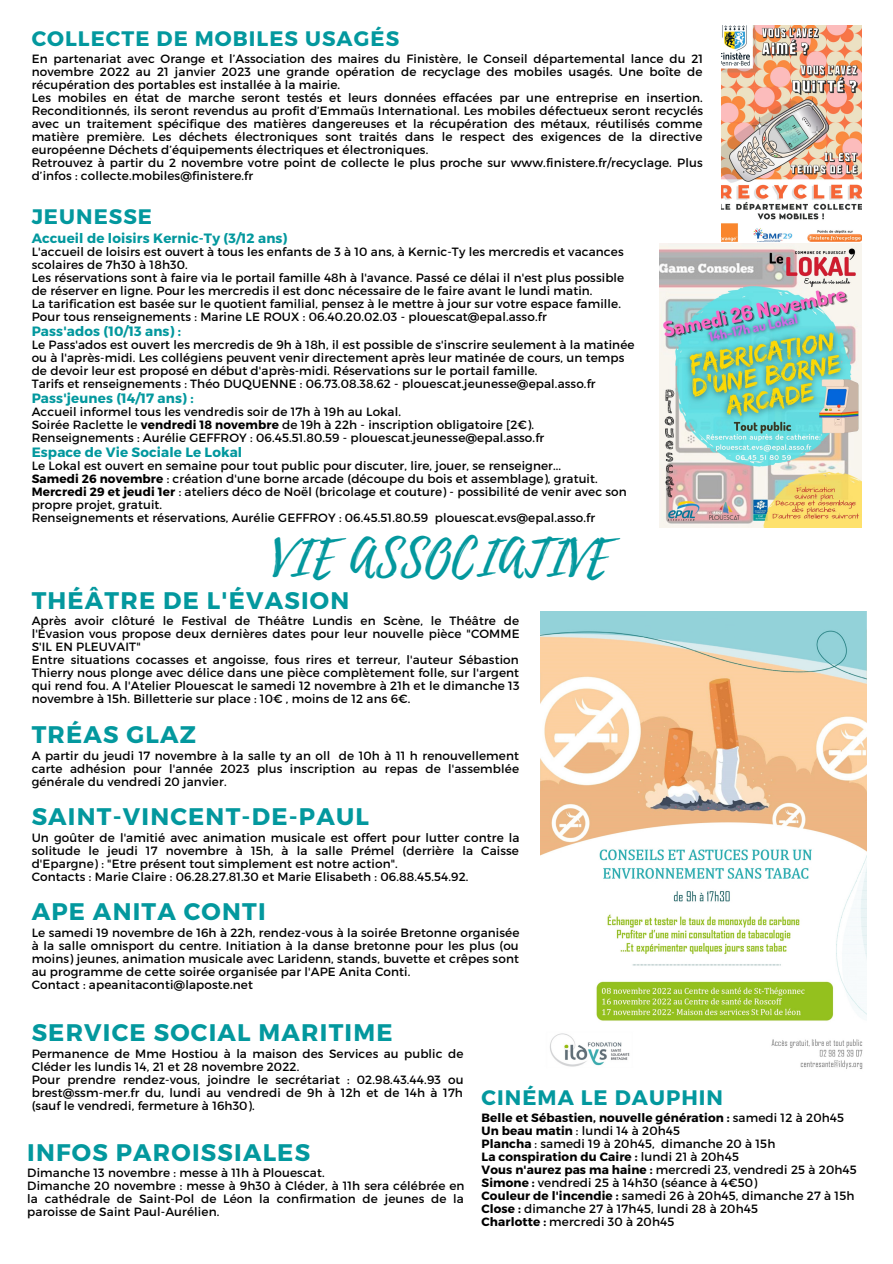
<style>
.page{position:relative;width:893px;height:1264px;background:#fff}
.page>*{position:absolute;margin:0;border:0;box-sizing:border-box;transform-origin:0 0}
.t1{font:47.55px "Playlist Script";letter-spacing:.02em;color:#03989e}
.t2{font:700 24px "Montserrat";letter-spacing:.05em;color:#03989e}
.t3{font:700 21px "Montserrat";letter-spacing:.05em;color:#03989e}
.t4{font:700 13.5px "Montserrat";letter-spacing:.01em;color:#03989e}
.t5{font:12px/13px "Montserrat";letter-spacing:.01em;color:#000}
.s1{font-weight:700}
</style>
<div class="page">
<img style="left:540px;top:612px;width:326px;height:457px">
<img style="left:721px;top:25px;width:140px;height:217px">
<img style="left:660px;top:243px;width:201px;height:285px">
<h3 class="t3" style="left:32px;top:25px;width:369px">COLLECTE DE MOBILES USAGÉS</h3>
<p class="t5" style="left:32px;top:51px;width:673px">En partenariat avec Orange et l’Association des maires du Finistère, le Conseil départemental lance du 21 novembre 2022 au 21 janvier 2023 une grande opération de recyclage des mobiles usagés. Une boîte de récupération des portables est installée à la mairie.<br>Les mobiles en état de marche seront testés et leurs données effacées par une entreprise en insertion.<br>Reconditionnés, ils seront revendus au profit d’Emmaüs International. Les mobiles défectueux seront recyclés avec un traitement spécifique des matières dangereuses et la récupération des métaux, réutilisés comme matière première. Les déchets électroniques sont traités dans le respect des exigences de la directive européenne Déchets d’équipements électriques et électroniques.<br>Retrouvez à partir du 2 novembre votre point de collecte le plus proche sur www.finistere.fr/recyclage. Plus d’infos : collecte.mobiles@finistere.fr</p>
<h3 class="t3" style="left:32px;top:203px;width:122px">JEUNESSE</h3>
<p class="t4" style="left:32px;top:229px;width:257px">Accueil de loisirs Kernic-Ty (3/12 ans)</p>
<p class="t5" style="left:32px;top:244px;width:594px">L'accueil de loisirs est ouvert à tous les enfants de 3 à 10 ans, à Kernic-Ty les mercredis et vacances scolaires de 7h30 à 18h30.<br>Les réservations sont à faire via le portail famille 48h à l'avance. Passé ce délai il n'est plus possible de réserver en ligne. Pour les mercredis il est donc nécessaire de le faire avant le lundi matin.<br>La tarification est basée sur le quotient familial, pensez à le mettre à jour sur votre espace famille.<br>Pour tous renseignements : Marine LE ROUX : 06.40.20.02.03 - plouescat@epal.asso.fr</p>
<p class="t4" style="left:32px;top:322px;width:151px">Pass'ados (10/13 ans) :</p>
<p class="t5" style="left:32px;top:337px;width:604px">Le Pass'ados est ouvert les mercredis de 9h à 18h, il est possible de s'inscrire seulement à la matinée ou à l'après-midi. Les collégiens peuvent venir directement après leur matinée de cours, un temps de devoir leur est proposé en début d'après-midi. Réservations sur le portail famille.<br>Tarifs et renseignements : Théo DUQUENNE : 06.73.08.38.62 - plouescat.jeunesse@epal.asso.fr</p>
<p class="t4" style="left:32px;top:389px;width:163px">Pass'jeunes (14/17 ans) :</p>
<p class="t5" style="left:32px;top:404px;width:514px">Accueil informel tous les vendredis soir de 17h à 19h au Lokal.<br>Soirée Raclette le <span class="s1">vendredi 18 novembre</span> de 19h à 22h - inscription obligatoire [2€).<br>Renseignements : Aurélie GEFFROY : 06.45.51.80.59 - plouescat.jeunesse@epal.asso.fr</p>
<p class="t4" style="left:32px;top:443px;width:212px">Espace de Vie Sociale Le Lokal</p>
<p class="t5" style="left:32px;top:458px;width:596px">Le Lokal est ouvert en semaine pour tout public pour discuter, lire, jouer, se renseigner...<br><span class="s1">Samedi 26 novembre</span> : création d'une borne arcade (découpe du bois et assemblage), gratuit.<br><span class="s1">Mercredi 29 et jeudi 1er</span> : ateliers déco de Noël (bricolage et couture) - possibilité de venir avec son propre projet, gratuit.<br>Renseignements et réservations, Aurélie GEFFROY : 06.45.51.80.59 plouescat.evs@epal.asso.fr</p>
<h1 class="t1" style="left:273px;top:525px;width:338px">VIE ASSOCIATIVE</h1>
<h2 class="t2" style="left:32px;top:584px;width:319px">THÉÂTRE DE L'ÉVASION</h2>
<p class="t5" style="left:32px;top:614px;width:489px">Après avoir clôturé le Festival de Théâtre Lundis en Scène, le Théâtre de l'Évasion vous propose deux dernières dates pour leur nouvelle pièce "COMME S'IL EN PLEUVAIT"<br>Entre situations cocasses et angoisse, fous rires et terreur, l'auteur Sébastion Thierry nous plonge avec délice dans une pièce complètement folle, sur l'argent qui rend fou. A l'Atelier Plouescat le samedi 12 novembre à 21h et le dimanche 13 novembre à 15h. Billetterie sur place : 10€ , moins de 12 ans 6€.</p>
<h2 class="t2" style="left:32px;top:719px;width:166px">TRÉAS GLAZ</h2>
<p class="t5" style="left:32px;top:748px;width:489px;text-align:justify">A partir du jeudi 17 novembre à la salle ty an oll de 10h à 11 h renouvellement carte adhésion pour l'année 2023 plus inscription au repas de l'assemblée générale du vendredi 20 janvier.</p>
<h2 class="t2" style="left:32px;top:801px;width:338px">SAINT-VINCENT-DE-PAUL</h2>
<p class="t5" style="left:32px;top:830px;width:489px">Un goûter de l'amitié avec animation musicale est offert pour lutter contre la solitude le jeudi 17 novembre à 15h, à la salle Prémel (derrière la Caisse d'Epargne) : "Etre présent tout simplement est notre action".<br>Contacts : Marie Claire : 06.28.27.81.30 et Marie Elisabeth : 06.88.45.54.92.</p>
<h2 class="t2" style="left:32px;top:896px;width:235px">APE ANITA CONTI</h2>
<p class="t5" style="left:32px;top:925px;width:489px">Le samedi 19 novembre de 16h à 22h, rendez-vous à la soirée Bretonne organisée à la salle omnisport du centre. Initiation à la danse bretonne pour les plus (ou moins) jeunes, animation musicale avec Laridenn, stands, buvette et crêpes sont au programme de cette soirée organisée par l'APE Anita Conti.<br>Contact : apeanitaconti@laposte.net</p>
<h2 class="t2" style="left:32px;top:1017px;width:362px">SERVICE SOCIAL MARITIME</h2>
<p class="t5" style="left:32px;top:1046px;width:433px">Permanence de Mme Hostiou à la maison des Services au public de Cléder les lundis 14, 21 et 28 novembre 2022.<br>Pour prendre rendez-vous, joindre le secrétariat : 02.98.43.44.93 ou brest@ssm-mer.fr du, lundi au vendredi de 9h à 12h et de 14h à 17h (sauf le vendredi, fermeture à 16h30).</p>
<h2 class="t2" style="left:27px;top:1136px;width:284px">INFOS PAROISSIALES</h2>
<p class="t5" style="left:27px;top:1165px;width:439px">Dimanche 13 novembre : messe à 11h à Plouescat.<br>Dimanche 20 novembre : messe à 9h30 à Cléder, à 11h sera célébrée en la cathédrale de Saint-Pol de Léon la confirmation de jeunes de la paroisse de Saint Paul-Aurélien.</p>
<h3 class="t3" style="left:481px;top:1083px;width:243px">CINÉMA LE DAUPHIN</h3>
<p class="t5" style="left:481px;top:1110px;width:377px"><span class="s1">Belle et Sébastien, nouvelle génération :</span> samedi 12 à 20h45<br><span class="s1">Un beau matin</span> : lundi 14 à 20h45<br><span class="s1">Plancha</span> : samedi 19 à 20h45, dimanche 20 à 15h<br><span class="s1">La conspiration du Caire :</span> lundi 21 à 20h45<br><span class="s1">Vous n'aurez pas ma haine :</span> mercredi 23, vendredi 25 à 20h45<br><span class="s1">Simone :</span> vendredi 25 à 14h30 (séance à 4€50)<br><span class="s1">Couleur de l'incendie :</span> samedi 26 à 20h45, dimanche 27 à 15h <span class="s1">Close :</span> dimanche 27 à 17h45, lundi 28 à 20h45<br><span class="s1">Charlotte :</span> mercredi 30 à 20h45</p>
</div>
